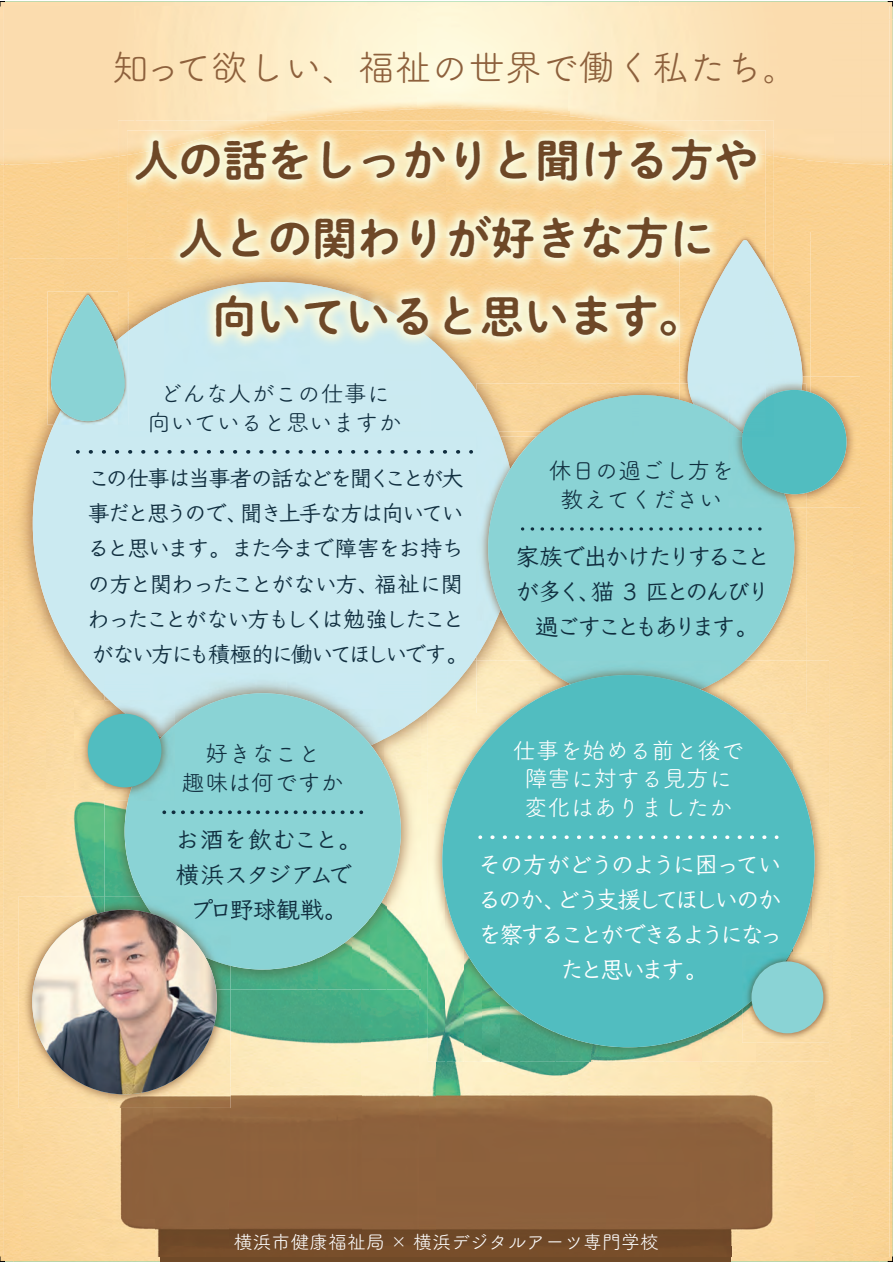
<style>
.page{position:relative;width:893px;height:1263px;background:#fff}
.page>*{position:absolute;margin:0;border:0;box-sizing:border-box;transform-origin:0 0}
.t1{font:44.55px/78px "P Shuei NM Go Std B 90 msp RKSJ H";color:#6e4827;text-align:center}
.t2{font:36.75px "Tsuku A Rd Gothic Std R 90 msp RKSJ H";color:#8d603c}
.t3{font:23.55px/35.1px "Klee Demibold 90 msp RKSJ H";letter-spacing:-.13em;color:#fff;text-align:center}
.t4{font:23.55px/35.1px "Klee Demibold 90 msp RKSJ H";letter-spacing:-.15em;color:#102e3f;text-align:center}
.t5{font:23.55px/35.1px "Klee Demibold 90 msp RKSJ H";letter-spacing:-.02em;color:#102e3f;text-align:center}
.t6{font:23.1px/28.8px "Tsuku A Rd Gothic Std R 90 msp RKSJ H";color:#102e3f;text-align:center}
.t7{font:23.1px/28.8px "Tsuku A Rd Gothic Std R 90 msp RKSJ H";color:#fff;text-align:center}
.t8{font:22.05px/35.1px "Klee Demibold 90 msp RKSJ H";letter-spacing:-.08em;color:#102e3f}
.t9{font:18.9px "Tsuku A Rd Gothic Std R 90 msp RKSJ H";color:#fff}
</style>
<div class="page">
<img style="left:889px;top:164px;width:3px;height:872px">
<img style="left:0;top:904px;width:13px;height:357px">
<img style="left:879px;top:1036px;width:13px;height:225px">
<div style="left:160px;top:1247px;width:571px;height:14px;background:#704a28"></div>
<img style="left:377px;top:112px;width:139px;height:9px">
<div style="left:810px;top:240px;width:79px;height:151px;background:#fad191"></div>
<img style="left:3px;top:259px;width:19px;height:998px">
<img style="left:806px;top:508px;width:46px;height:165px">
<img style="left:22px;top:789px;width:82px;height:107px">
<img style="left:418px;top:789px;width:19px;height:458px">
<img style="left:229px;top:990px;width:132px;height:257px">
<img style="left:361px;top:990px;width:57px;height:257px">
<img style="left:437px;top:1062px;width:377px;height:195px">
<img style="left:22px;top:1108px;width:207px;height:149px">
<img style="left:160px;top:1247px;width:571px;height:10px">
<img style="left:889px;top:19px;width:3px;height:145px">
<div style="left:833px;top:6px;width:56px;height:158px;background:#fbdcae"></div>
<img style="left:267px;top:112px;width:110px;height:9px">
<img style="left:516px;top:112px;width:53px;height:9px">
<img style="left:774px;top:129px;width:59px;height:35px">
<div style="left:9px;top:258px;width:56px;height:201px;background:#fad190"></div>
<div style="left:65px;top:258px;width:53px;height:33px;background:#f9d091"></div>
<img style="left:9px;top:459px;width:37px;height:330px">
<img style="left:46px;top:603px;width:19px;height:186px">
<img style="left:65px;top:645px;width:18px;height:144px">
<img style="left:83px;top:671px;width:19px;height:29px">
<img style="left:102px;top:693px;width:2px;height:7px">
<img style="left:421px;top:710px;width:7px;height:79px">
<div style="left:33px;top:282px;width:483px;height:483px;background:#cbeaf1;border-radius:50%"></div>
<svg style="left:91px;top:450px;width:15px;height:4px"></svg>
<svg style="left:117px;top:450px;width:344px;height:4px"></svg>
<img style="left:745px;top:508px;width:61px;height:153px">
<img style="left:476px;top:437px;width:61px;height:224px">
<img style="left:476px;top:437px;width:34px;height:220px">
<div style="left:488px;top:395px;width:306px;height:306px;background:#8ad3d5;border-radius:50%"></div>
<svg style="left:532px;top:527px;width:229px;height:4px"></svg>
<img style="left:47px;top:291px;width:71px;height:134px">
<img style="left:54px;top:421px;width:64px;height:4px">
<svg style="left:51px;top:295px;width:67px;height:126px;background:#a4d0c2"></svg>
<img style="left:806px;top:376px;width:54px;height:132px">
<img style="left:806px;top:376px;width:4px;height:16px">
<img style="left:789px;top:493px;width:17px;height:15px">
<img style="left:735px;top:438px;width:54px;height:70px">
<div style="left:742px;top:390px;width:104px;height:104px;background:#51bdc0;border-radius:50%"></div>
<img style="left:766px;top:156px;width:8px;height:76px">
<img style="left:118px;top:121px;width:187px;height:17px">
<img style="left:586px;top:121px;width:188px;height:17px">
<img style="left:118px;top:138px;width:9px;height:18px">
<img style="left:766px;top:138px;width:8px;height:18px">
<img style="left:766px;top:232px;width:8px;height:8px">
<img style="left:536px;top:431px;width:7px;height:6px">
<img style="left:118px;top:332px;width:9px;height:78px">
<img style="left:118px;top:350px;width:7px;height:55px">
<img style="left:146px;top:155px;width:601px;height:84px">
<img style="left:127px;top:155px;width:19px;height:103px">
<img style="left:747px;top:155px;width:19px;height:77px">
<img style="left:146px;top:239px;width:450px;height:36px">
<img style="left:127px;top:130px;width:639px;height:25px">
<img style="left:679px;top:232px;width:87px;height:151px">
<img style="left:127px;top:258px;width:94px;height:50px">
<img style="left:221px;top:258px;width:319px;height:33px">
<img style="left:385px;top:291px;width:155px;height:17px">
<img style="left:128px;top:308px;width:17px;height:11px">
<img style="left:421px;top:308px;width:119px;height:16px">
<div style="left:476px;top:357px;width:64px;height:26px;background:#f9d496"></div>
<img style="left:164px;top:282px;width:221px;height:62px">
<img style="left:145px;top:300px;width:19px;height:19px">
<img style="left:384px;top:300px;width:37px;height:44px">
<img style="left:128px;top:319px;width:17px;height:12px">
<img style="left:421px;top:319px;width:19px;height:28px">
<img style="left:440px;top:338px;width:18px;height:28px">
<img style="left:458px;top:357px;width:18px;height:33px">
<img style="left:476px;top:383px;width:203px;height:48px">
<img style="left:679px;top:383px;width:8px;height:12px">
<img style="left:476px;top:391px;width:22px;height:40px">
<img style="left:542px;top:395px;width:145px;height:36px">
<img style="left:127px;top:291px;width:1px;height:41px">
<svg style="left:687px;top:240px;width:119px;height:198px;background:#c7dbcf"></svg>
<img style="left:743px;top:398px;width:23px;height:33px">
<img style="left:793px;top:661px;width:36px;height:164px">
<img style="left:741px;top:713px;width:52px;height:20px">
<img style="left:763px;top:733px;width:30px;height:19px">
<img style="left:779px;top:752px;width:14px;height:22px">
<img style="left:428px;top:789px;width:28px;height:36px">
<img style="left:428px;top:825px;width:18px;height:237px">
<img style="left:811px;top:825px;width:18px;height:127px">
<img style="left:446px;top:902px;width:18px;height:160px">
<img style="left:793px;top:898px;width:18px;height:54px">
<img style="left:464px;top:950px;width:18px;height:112px">
<img style="left:482px;top:977px;width:18px;height:85px">
<img style="left:500px;top:996px;width:19px;height:66px">
<img style="left:519px;top:1012px;width:36px;height:50px">
<img style="left:701px;top:1008px;width:55px;height:54px">
<img style="left:555px;top:1032px;width:37px;height:30px">
<img style="left:665px;top:1032px;width:36px;height:30px">
<img style="left:592px;top:1044px;width:73px;height:18px">
<img style="left:428px;top:661px;width:87px;height:128px">
<img style="left:428px;top:661px;width:45px;height:49px">
<img style="left:428px;top:661px;width:26px;height:3px">
<img style="left:476px;top:661px;width:330px;height:52px">
<img style="left:537px;top:661px;width:208px;height:28px">
<div style="left:442px;top:675px;width:372px;height:372px;background:#51bdc0;border-radius:50%"></div>
<svg style="left:492px;top:835px;width:15px;height:4px"></svg>
<svg style="left:517px;top:835px;width:250px;height:4px"></svg>
<img style="left:387px;top:789px;width:34px;height:201px">
<img style="left:369px;top:893px;width:18px;height:97px">
<img style="left:352px;top:921px;width:17px;height:69px">
<img style="left:317px;top:938px;width:35px;height:52px">
<img style="left:230px;top:959px;width:87px;height:31px">
<img style="left:384px;top:727px;width:37px;height:62px">
<img style="left:371px;top:745px;width:13px;height:19px">
<img style="left:104px;top:693px;width:242px;height:16px">
<img style="left:175px;top:709px;width:23px;height:15px">
<img style="left:328px;top:709px;width:93px;height:18px">
<img style="left:354px;top:727px;width:56px;height:18px">
<img style="left:104px;top:801px;width:37px;height:95px">
<div style="left:125px;top:693px;width:276px;height:277px;background:#8ad3d5;border-radius:50%"></div>
<svg style="left:173px;top:810px;width:189px;height:4px"></svg>
<img style="left:742px;top:952px;width:91px;height:91px">
<img style="left:742px;top:952px;width:49px;height:57px">
<div style="left:751px;top:961px;width:72px;height:72px;background:#8ad3d5;border-radius:50%"></div>
<img style="left:74px;top:700px;width:30px;height:101px">
<img style="left:104px;top:700px;width:24px;height:89px">
<img style="left:110px;top:700px;width:65px;height:25px">
<img style="left:128px;top:725px;width:46px;height:76px">
<div style="left:88px;top:714px;width:73px;height:73px;background:#51bdc0;border-radius:50%"></div>
<img style="left:19px;top:896px;width:88px;height:212px">
<img style="left:107px;top:990px;width:123px;height:118px">
<img style="left:104px;top:896px;width:126px;height:94px">
<img style="left:141px;top:896px;width:89px;height:70px">
<img style="left:194px;top:899px;width:36px;height:22px">
<img style="left:32px;top:910px;width:185px;height:184px;border-radius:50%">
<svg style="left:0;top:1257px;width:5px;height:5px"></svg>
<svg style="left:0;top:2px;width:5px;height:4px"></svg>
<svg style="left:888px;top:2px;width:5px;height:4px"></svg>
<svg style="left:888px;top:1257px;width:5px;height:5px"></svg>
<h2 class="t2" style="left:112px;top:53px;width:688px">知って欲しい、福祉の世界で働く私たち。</h2>
<h1 class="t1" style="left:134px;top:127px;width:626px">人の話をしっかりと聞ける方や人との関わりが好きな方に</h1>
<h1 class="t1" style="left:212px;top:283px;width:492px">向いていると思います。</h1>
<p class="t6" style="left:147px;top:382px;width:255px">どんな人がこの仕事に向いていると思いますか</p>
<p class="t8" style="left:88px;top:463px;width:382px">この仕事は当事者の話などを聞くことが大事だと思うので、聞き上手な方は向いていると思います。また今まで障害をお持ちの方と関わったことがない方、福祉に関わったことがない方もしくは勉強したことがない方にも積極的に働いてほしいです。</p>
<p class="t6" style="left:549px;top:459px;width:186px">休日の過ごし方を教えてください</p>
<p class="t4" style="left:516px;top:541px;width:256px">家族で出かけたりすることが多く、猫 3 匹とのんびり過ごすこともあります。</p>
<p class="t6" style="left:182px;top:743px;width:163px">好きなこと<br>趣味は何ですか</p>
<p class="t5" style="left:175px;top:825px;width:188px">お酒を飲むこと。横浜スタジアムでプロ野球観戦。</p>
<p class="t7" style="left:513px;top:739px;width:232px">仕事を始める前と後で障害に対する見方に変化はありましたか</p>
<p class="t3" style="left:478px;top:850px;width:307px">その方がどうのように困っているのか、どう支援してほしいのかを察することができるようになったと思います。</p>
<p class="t9" style="left:234px;top:1235px;width:427px">横浜市健康福祉局 × 横浜デジタルアーツ専門学校</p>
</div>
